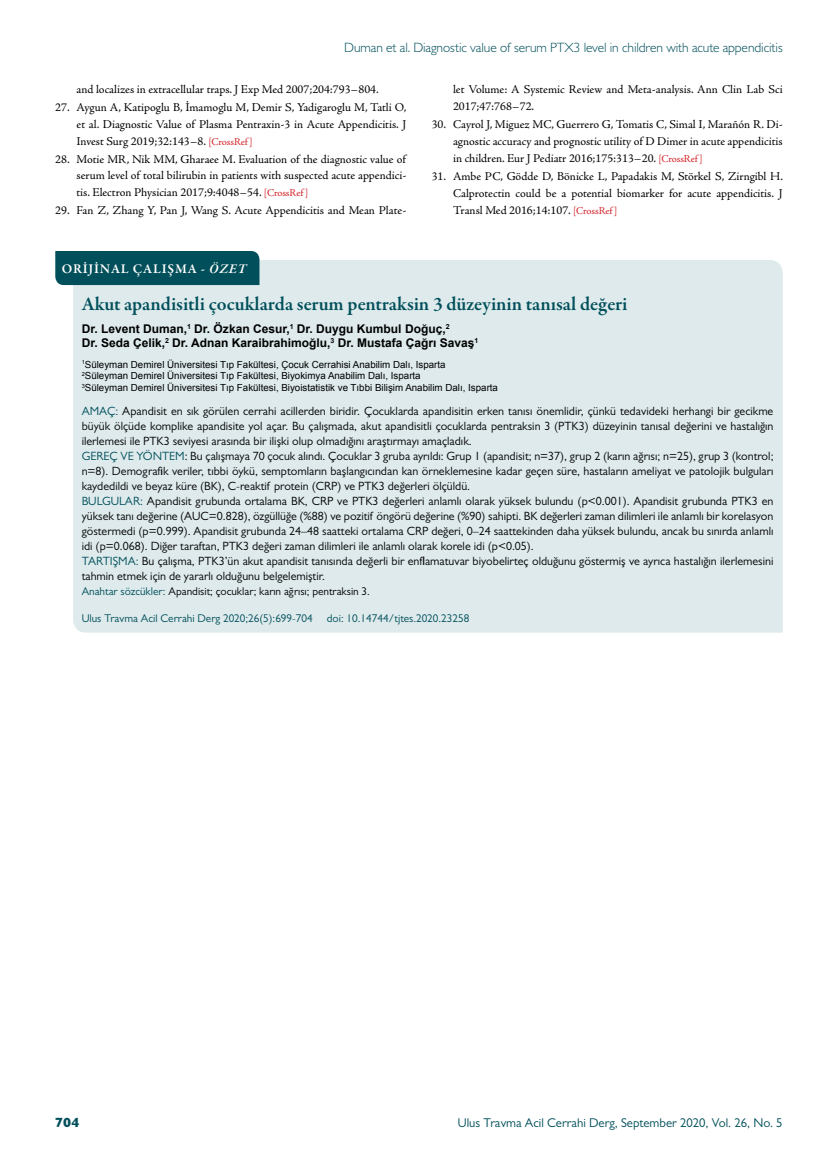
<style>
.page{position:relative;width:838px;height:1170px;background:#fff}
.page>*{position:absolute;margin:0;border:0;box-sizing:border-box;transform-origin:0 0}
.t1{font:600 19.5px "Garamond Premr Pro";color:#004f5a}
.t2{font:300 13.5px "Gill Sans MT Pro";letter-spacing:-.005em;color:#004f5a}
.t3{font:600 13.5px "Garamond Premr Pro";letter-spacing:.055em;color:#fff}
.t4{font:800 13.5px "Gill Sans MT Pro";color:#004f5a}
.t5{font:12.75px "Gill Sans MT Pro";color:#004f5a}
.t6{font:12px/15px "Gill Sans MT Pro";color:#000}
.t7{font:12px/16.8px "Adobe Jenson Pro";color:#000;text-align:justify}
.t8{font:700 12px/14.4px "Arial";color:#000}
.t9{font:11.25px "Gill Sans MT Pro";color:#004f5a}
.t10{font:11.25px "Gill Sans MT Pro";color:#000}
.t11{font:9.75px/11.7px "Arial";color:#000}
.s1{font-size:10.5px;color:#d2232a}
.s2{font-style:italic}
.s3{color:#004f5a}
</style>
<div class="page">
<div style="left:73px;top:260px;width:709px;height:372px;background:#deeaec"></div>
<div style="left:55px;top:251px;width:204px;height:34px;background:#004f5a"></div>
<p class="t2" style="left:344px;top:39px;width:440px">Duman et al. Diagnostic value of serum PTX3 level in children with acute appendicitis</p>
<p class="t7" style="left:77px;top:81px;width:304px">and localizes in extracellular traps. J Exp Med 2007;204:793−804.</p>
<p class="t7" style="left:77px;top:99px;width:331px;text-indent:-21px">27. Aygun A, Katipoglu B, İmamoglu M, Demir S, Yadigaroglu M, Tatli O, et al. Diagnostic Value of Plasma Pentraxin-3 in Acute Appendicitis. J Invest Surg 2019;32:143−8. <span class="s1">[CrossRef ]</span></p>
<p class="t7" style="left:77px;top:151px;width:331px;text-indent:-21px">28. Motie MR, Nik MM, Gharaee M. Evaluation of the diagnostic value of serum level of total bilirubin in patients with suspected acute appendici&shy;tis. Electron Physician 2017;9:4048−54. <span class="s1">[CrossRef ]</span></p>
<p class="t7" style="left:55px;top:202px;width:352px">29. Fan Z, Zhang Y, Pan J, Wang S. Acute Appendicitis and Mean Plate-</p>
<p class="t3" style="left:62px;top:260px;width:186px">ORİJİNAL ÇALIŞMA - <span class="s2">ÖZET</span></p>
<p class="t7" style="left:453px;top:81px;width:331px">let Volume: A Systemic Review and Meta-analysis. Ann Clin Lab Sci<br>2017;47:768−72.</p>
<p class="t7" style="left:453px;top:116px;width:331px;text-indent:-21px">30. Cayrol J, Miguez MC, Guerrero G, Tomatis C, Simal I, Marañón R. Di&shy;agnostic accuracy and prognostic utility of D Dimer in acute appendicitis in children. Eur J Pediatr 2016;175:313−20. <span class="s1">[CrossRef ]</span></p>
<p class="t7" style="left:453px;top:168px;width:331px;text-indent:-21px">31. Ambe PC, Gödde D, Bönicke L, Papadakis M, Störkel S, Zirngibl H.<br>Calprotectin could be a potential biomarker for acute appendicitis. J Transl Med 2016;14:107. <span class="s1">[CrossRef ]</span></p>
<h1 class="t1" style="left:82px;top:292px;width:547px">Akut apandisitli çocuklarda serum pentraksin 3 düzeyinin tanısal değeri</h1>
<p class="t8" style="left:82px;top:322px;width:398px">Dr. Levent Duman,<sup>1</sup> Dr. Özkan Cesur,<sup>1</sup> Dr. Duygu Kumbul Doğuç,<sup>2<br></sup>Dr. Seda Çelik,<sup>2</sup> Dr. Adnan Karaibrahimoğlu,<sup>3</sup> Dr. Mustafa Çağrı Savaş<sup>1</sup></p>
<p class="t11" style="left:82px;top:358px;width:418px"><sup>1</sup>Süleyman Demirel Üniversitesi Tıp Fakültesi, Çocuk Cerrahisi Anabilim Dalı, Isparta<br><sup>2</sup>Süleyman Demirel Üniversitesi Tıp Fakültesi, Biyokimya Anabilim Dalı, Isparta<br><sup>3</sup>Süleyman Demirel Üniversitesi Tıp Fakültesi, Biyoistatistik ve Tıbbi Bilişim Anabilim Dalı, Isparta</p>
<p class="t6" style="left:82px;top:403px;width:693px"><span class="s3">AMAÇ:</span> Apandisit en sık görülen cerrahi acillerden biridir. Çocuklarda apandisitin erken tanısı önemlidir, çünkü tedavideki herhangi bir gecikme büyük ölçüde komplike apandisite yol açar. Bu çalışmada, akut apandisitli çocuklarda pentraksin 3 (PTK3) düzeyinin tanısal değerini ve hastalığın ilerlemesi ile PTK3 seviyesi arasında bir ilişki olup olmadığını araştırmayı amaçladık.<br><span class="s3">GEREÇ VE YÖNTEM</span>: Bu çalışmaya 70 çocuk alındı. Çocuklar 3 gruba ayrıldı: Grup 1 (apandisit; n=37), grup 2 (karın ağrısı; n=25), grup 3 (kontrol; n=8). Demografik veriler, tıbbi öykü, semptomların başlangıcından kan örneklemesine kadar geçen süre, hastaların ameliyat ve patolojik bulguları kaydedildi ve beyaz küre (BK), C-reaktif protein (CRP) ve PTK3 değerleri ölçüldü.<br><span class="s3">BULGULAR:</span> Apandisit grubunda ortalama BK, CRP ve PTK3 değerleri anlamlı olarak yüksek bulundu (p&lt;0.001). Apandisit grubunda PTK3 en yüksek tanı değerine (AUC=0.828), özgüllüğe (%88) ve pozitif öngörü değerine (%90) sahipti. BK değerleri zaman dilimleri ile anlamlı bir korelasyon göstermedi (p=0.999). Apandisit grubunda 24–48 saatteki ortalama CRP değeri, 0–24 saattekinden daha yüksek bulundu, ancak bu sınırda anlamlı idi (p=0.068). Diğer taraftan, PTK3 değeri zaman dilimleri ile anlamlı olarak korele idi (p&lt;0.05).<br><span class="s3">TARTIŞMA:</span> Bu çalışma, PTK3’ün akut apandisit tanısında değerli bir enflamatuvar biyobelirteç olduğunu göstermiş ve ayrıca hastalığın ilerlemesini tahmin etmek için de yararlı olduğunu belgelemiştir.</p>
<p class="t10" style="left:82px;top:584px;width:290px"><span class="s3">Anahtar sözcükler:</span> Apandisit; çocuklar; karın ağrısı; pentraksin 3.</p>
<p class="t9" style="left:82px;top:611px;width:232px">Ulus Travma Acil Cerrahi Derg 2020;26(5):699-704</p>
<p class="t9" style="left:327px;top:611px;width:144px">doi: 10.14744/tjtes.2020.23258</p>
<p class="t4" style="left:55px;top:1114px;width:26px">704</p>
<p class="t5" style="left:458px;top:1115px;width:326px">Ulus Travma Acil Cerrahi Derg, September 2020, Vol. 26, No. 5</p>
</div>
